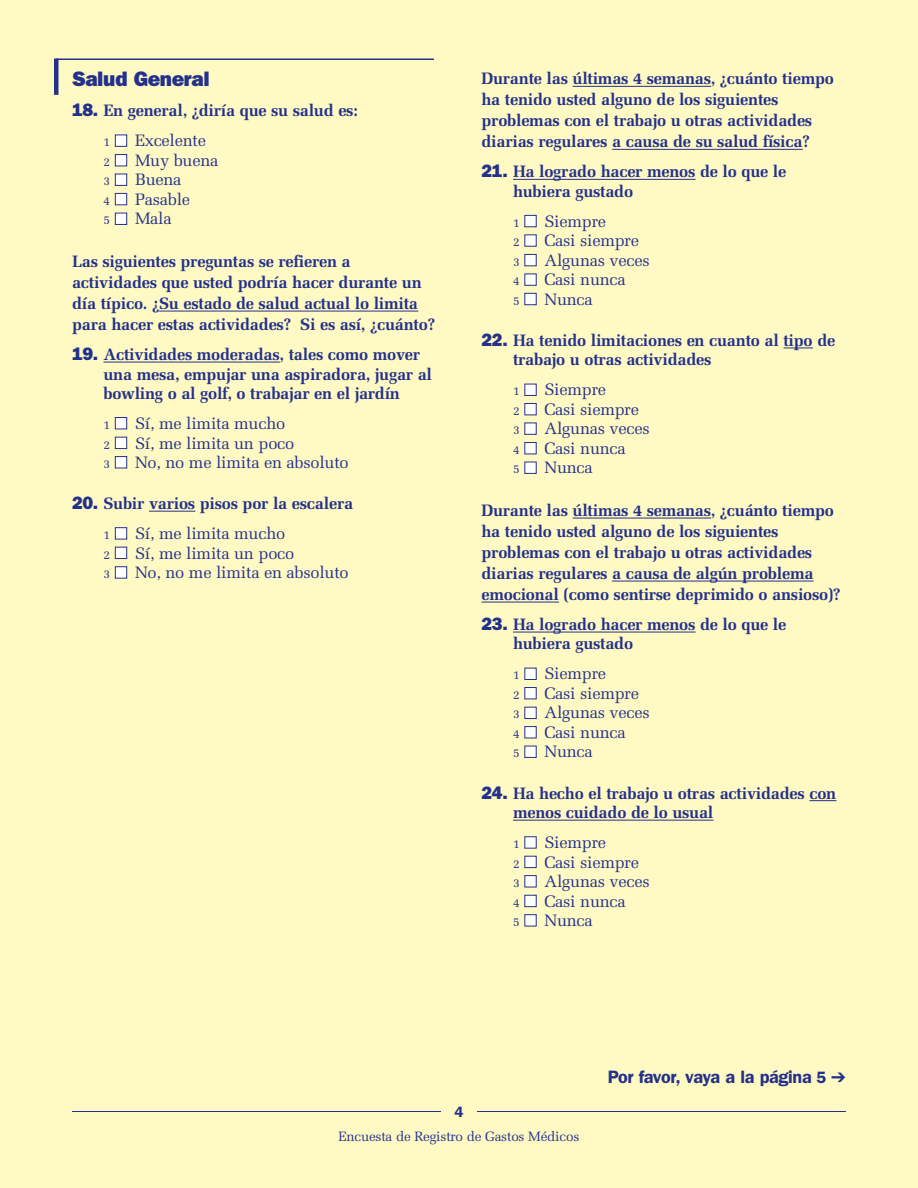
<style>
.page{position:relative;width:918px;height:1188px;background:#fffac4}
.page>*{position:absolute;margin:0;border:0;box-sizing:border-box;transform-origin:0 0}
.t1{font:800 21px "Franklin Gothic";letter-spacing:-.02em;color:#24318b}
.t2{font:600 18px "Franklin Gothic";letter-spacing:-.02em;color:#24318b}
.t3{font:700 16.5px/21px "Melior";letter-spacing:-.015em;color:#24318b}
.t4{font:16.5px/19.5px "Melior";letter-spacing:-.015em;color:#24318b}
.t5{font:600 15px "Franklin Gothic";color:#24318b}
.t6{font:13.5px "Melior";letter-spacing:-.015em;color:#24318b}
.s1{font-family:"Franklin Gothic";font-weight:800;font-size:18px}
.s2{font-weight:400;font-size:12px}
.s3{color:#fff}
.s4{font-weight:400}
.s5{font-size:12px}
.s6{font-size:16.5px}
</style>
<div class="page">
<hr style="left:159px;top:311px;width:259px;height:1px;background:#24318b">
<hr style="left:104px;top:362px;width:176px;height:1px;background:#24318b">
<hr style="left:149px;top:511px;width:46px;height:1px;background:#24318b">
<hr style="left:573px;top:86px;width:138px;height:1px;background:#24318b">
<hr style="left:612px;top:149px;width:191px;height:1px;background:#24318b">
<hr style="left:513px;top:179px;width:183px;height:1px;background:#24318b">
<svg style="left:784px;top:348px;width:29px;height:1px"></svg>
<hr style="left:573px;top:518px;width:138px;height:1px;background:#24318b">
<hr style="left:612px;top:581px;width:147px;height:1px;background:#24318b">
<hr style="left:759px;top:581px;width:55px;height:1px;background:#24318b">
<hr style="left:482px;top:602px;width:77px;height:1px;background:#24318b">
<hr style="left:513px;top:632px;width:183px;height:1px;background:#24318b">
<svg style="left:809px;top:800px;width:27px;height:1px"></svg>
<hr style="left:513px;top:820px;width:201px;height:1px;background:#24318b">
<hr style="left:72px;top:1111px;width:369px;height:1px;background:#24318b">
<hr style="left:477px;top:1111px;width:369px;height:1px;background:#24318b">
<hr style="left:56px;top:58px;width:378px;height:2px;background:#24318b">
<hr style="left:54px;top:58px;width:4px;height:37px;background:#24318b">
<p class="t1" style="left:72px;top:72px;width:139px">Salud General</p>
<p class="t3" style="left:104px;top:96px;width:256px;line-height:30px;text-indent:-32px"><span class="s1">18.</span> En general, ¿diría que su salud es:<br><span class="s2">1</span> <span class="s3">■</span> <span class="s4">Excelente</span></p>
<p class="t4" style="left:104px;top:150px;width:116px"><span class="s5">2</span> <span class="s3">■</span> Muy buena<br><span class="s5">3</span> <span class="s3">■</span> Buena<br><span class="s5">4</span> <span class="s3">■</span> Pasable<br><span class="s5">5</span> <span class="s3">■</span> Mala</p>
<p class="t3" style="left:72px;top:251px;width:365px">Las siguientes preguntas se refieren a actividades que usted podría hacer durante un día típico. ¿Su estado de salud actual lo limita para hacer estas actividades? Si es así, ¿cuánto?</p>
<p class="t3" style="left:104px;top:345px;width:330px;line-height:19.5px;text-indent:-32px"><span class="s1">19.</span> Actividades moderadas, tales como mover una mesa, empujar una aspiradora, jugar al bowling o al golf, o trabajar en el jardín</p>
<p class="t4" style="left:104px;top:414px;width:247px"><span class="s5">1</span> <span class="s3">■</span> Sí, me limita mucho<br><span class="s5">2</span> <span class="s3">■</span> Sí, me limita un poco<br><span class="s5">3</span> <span class="s3">■</span> No, no me limita en absoluto</p>
<p class="t3" style="left:104px;top:488px;width:251px;line-height:30px;text-indent:-32px"><span class="s1">20.</span> Subir varios pisos por la escalera<br><span class="s2">1</span> <span class="s3">■</span> <span class="s4">Sí, me limita mucho</span></p>
<p class="t4" style="left:104px;top:543px;width:247px"><span class="s5">2</span> <span class="s3">■</span> Sí, me limita un poco<br><span class="s5">3</span> <span class="s3">■</span> No, no me limita en absoluto</p>
<p class="t3" style="left:482px;top:68px;width:354px">Durante las últimas 4 semanas, ¿cuánto tiempo ha tenido usted alguno de los siguientes problemas con el trabajo u otras actividades diarias regulares a causa de su salud física?</p>
<p class="t3" style="left:513px;top:162px;width:275px;line-height:19.5px;text-indent:-32px"><span class="s1">21.</span> Ha logrado hacer menos de lo que le hubiera gustado</p>
<p class="t4" style="left:513px;top:211px;width:138px"><span class="s5">1</span> <span class="s3">■</span> Siempre<br><span class="s5">2</span> <span class="s3">■</span> Casi siempre<br><span class="s5">3</span> <span class="s3">■</span> Algunas veces<br><span class="s5">4</span> <span class="s3">■</span> Casi nunca<br><span class="s5">5</span> <span class="s3">■</span> Nunca</p>
<p class="t3" style="left:513px;top:330px;width:324px;line-height:19.5px;text-indent:-32px"><span class="s1">22.</span> Ha tenido limitaciones en cuanto al tipo de trabajo u otras actividades</p>
<p class="t4" style="left:513px;top:380px;width:138px"><span class="s5">1</span> <span class="s3">■</span> Siempre<br><span class="s5">2</span> <span class="s3">■</span> Casi siempre<br><span class="s5">3</span> <span class="s3">■</span> Algunas veces<br><span class="s5">4</span> <span class="s3">■</span> Casi nunca<br><span class="s5">5</span> <span class="s3">■</span> Nunca</p>
<p class="t3" style="left:482px;top:500px;width:361px">Durante las últimas 4 semanas, ¿cuánto tiempo ha tenido usted alguno de los siguientes problemas con el trabajo u otras actividades diarias regulares a causa de algún problema emocional (como sentirse deprimido o ansioso)?</p>
<p class="t3" style="left:513px;top:615px;width:275px;line-height:19.5px;text-indent:-32px"><span class="s1">23.</span> Ha logrado hacer menos de lo que le hubiera gustado</p>
<p class="t4" style="left:513px;top:664px;width:138px"><span class="s5">1</span> <span class="s3">■</span> Siempre<br><span class="s5">2</span> <span class="s3">■</span> Casi siempre<br><span class="s5">3</span> <span class="s3">■</span> Algunas veces<br><span class="s5">4</span> <span class="s3">■</span> Casi nunca<br><span class="s5">5</span> <span class="s3">■</span> Nunca</p>
<p class="t3" style="left:513px;top:783px;width:325px;line-height:19.5px;text-indent:-32px"><span class="s1">24.</span> Ha hecho el trabajo u otras actividades con menos cuidado de lo usual</p>
<p class="t4" style="left:513px;top:833px;width:138px"><span class="s5">1</span> <span class="s3">■</span> Siempre<br><span class="s5">2</span> <span class="s3">■</span> Casi siempre<br><span class="s5">3</span> <span class="s3">■</span> Algunas veces<br><span class="s5">4</span> <span class="s3">■</span> Casi nunca<br><span class="s5">5</span> <span class="s3">■</span> Nunca</p>
<p class="t2" style="left:608px;top:1071px;width:240px">Por favor, vaya a la página <span class="s6">5</span> ➔</p>
<p class="t5" style="left:455px;top:1107px;width:10px">4</p>
<p class="t6" style="left:339px;top:1129px;width:242px">Encuesta de Registro de Gastos Médicos</p>
</div>
